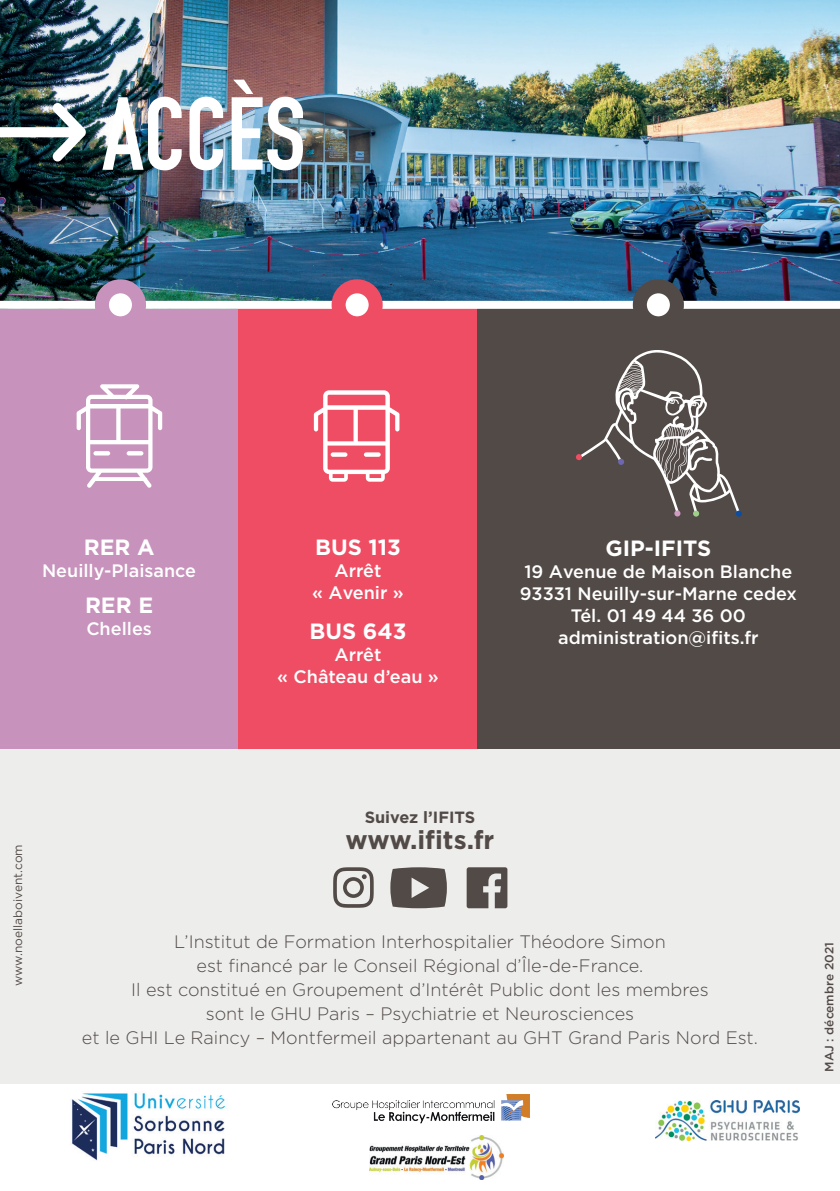
<style>
.page{position:relative;width:840px;height:1191px;background:#fff}
.page>*{position:absolute;margin:0;border:0;box-sizing:border-box;transform-origin:0 0}
.t1{font:101.8px "DIN Engschrift Std";color:#fff}
.t2{font:700 25.8px "Gotham";color:#524a47}
.t3{font:700 22px "Gotham";color:#fff}
.t4{font:300 18px/24px "Gotham";color:#524a47;text-align:center}
.t5{font:500 18px/22px "Gotham";color:#fff;text-align:center}
.t6{font:700 16.2px "Gotham";color:#524a47}
.t7{font:12px "Gotham";color:#524a47}
.t8{font:500 12px "Gotham";color:#524a47}
</style>
<div class="page">
<div style="left:0;top:716px;width:839px;height:367px;background:#ededec"></div>
<div style="left:0;top:306px;width:239px;height:442px;background:#c792bb"></div>
<img style="left:0;top:0;width:839px;height:301px">
<img style="left:0;top:102px;width:86px;height:60px">
<hr style="left:839px;top:1083px;width:1px;height:108px;background:#ededec">
<div style="left:476px;top:305px;width:363px;height:443px;background:#524a47"></div>
<div style="left:238px;top:305px;width:238px;height:443px;background:#ef4d63"></div>
<svg style="left:576px;top:350px;width:165px;height:166px"></svg>
<svg style="left:314px;top:390px;width:85px;height:92px"></svg>
<svg style="left:77px;top:384px;width:85px;height:104px"></svg>
<div style="left:0;top:301px;width:839px;height:8px;background:#fff"></div>
<svg style="left:639px;top:286px;width:37px;height:37px"></svg>
<div style="left:632px;top:279px;width:51px;height:51px;border:14px solid #524a47;border-radius:50%"></div>
<svg style="left:338px;top:286px;width:37px;height:37px"></svg>
<div style="left:331px;top:279px;width:51px;height:51px;border:14px solid #ef4d63;border-radius:50%"></div>
<div style="left:102px;top:286px;width:37px;height:37px;background:#fff;border-radius:50%"></div>
<div style="left:95px;top:279px;width:51px;height:51px;border:14px solid #c792bb;border-radius:50%"></div>
<img style="left:332px;top:1094px;width:197px;height:30px">
<img style="left:369px;top:1135px;width:134px;height:44px">
<img style="left:655px;top:1100px;width:144px;height:40px">
<img style="left:72px;top:1093px;width:154px;height:68px">
<svg style="left:390px;top:867px;width:56px;height:41px;background:#67605d"></svg>
<svg style="left:466px;top:867px;width:41px;height:41px"></svg>
<svg style="left:333px;top:867px;width:40px;height:40px"></svg>
<img style="left:839px;top:308px;width:1px;height:775px">
<h1 class="t1" style="left:102px;top:74px;width:205px">ACCÈS</h1>
<p class="t3" style="left:84px;top:535px;width:72px">RER A</p>
<p class="t5" style="left:42px;top:559px;width:155px">Neuilly-Plaisance</p>
<p class="t3" style="left:85px;top:592px;width:70px">RER E</p>
<p class="t5" style="left:86px;top:617px;width:67px">Chelles</p>
<p class="t3" style="left:315px;top:535px;width:87px">BUS 113</p>
<p class="t5" style="left:312px;top:559px;width:93px">Arrêt<br>« Avenir »</p>
<p class="t3" style="left:309px;top:618px;width:98px">BUS 643</p>
<p class="t5" style="left:277px;top:643px;width:163px">Arrêt<br>« Château d’eau »</p>
<p class="t3" style="left:605px;top:536px;width:107px">GIP-IFITS</p>
<p class="t5" style="left:519px;top:561px;width:278px">19 Avenue de Maison Blanche<br>93331 Neuilly-sur-Marne cedex<br>Tél. 01 49 44 36 00 administration@ifits.fr</p>
<p class="t7" style="left:10px;top:986px;width:143px;rotate:-90deg">www.noellaboivent.com</p>
<p class="t6" style="left:364px;top:807px;width:112px">Suivez l’IFITS</p>
<h2 class="t2" style="left:345px;top:825px;width:150px">www.ifits.fr</h2>
<p class="t4" style="left:82px;top:929px;width:677px">L’Institut de Formation Interhospitalier Théodore Simon<br>est financé par le Conseil Régional d’Île-de-France.<br>Il est constitué en Groupement d’Intérêt Public dont les membres<br>sont le GHU Paris – Psychiatrie et Neurosciences<br>et le GHI Le Raincy – Montfermeil appartenant au GHT Grand Paris Nord Est.</p>
<p class="t8" style="left:821px;top:1071px;width:131px;rotate:-90deg">MAJ : décembre 2021</p>
</div>
